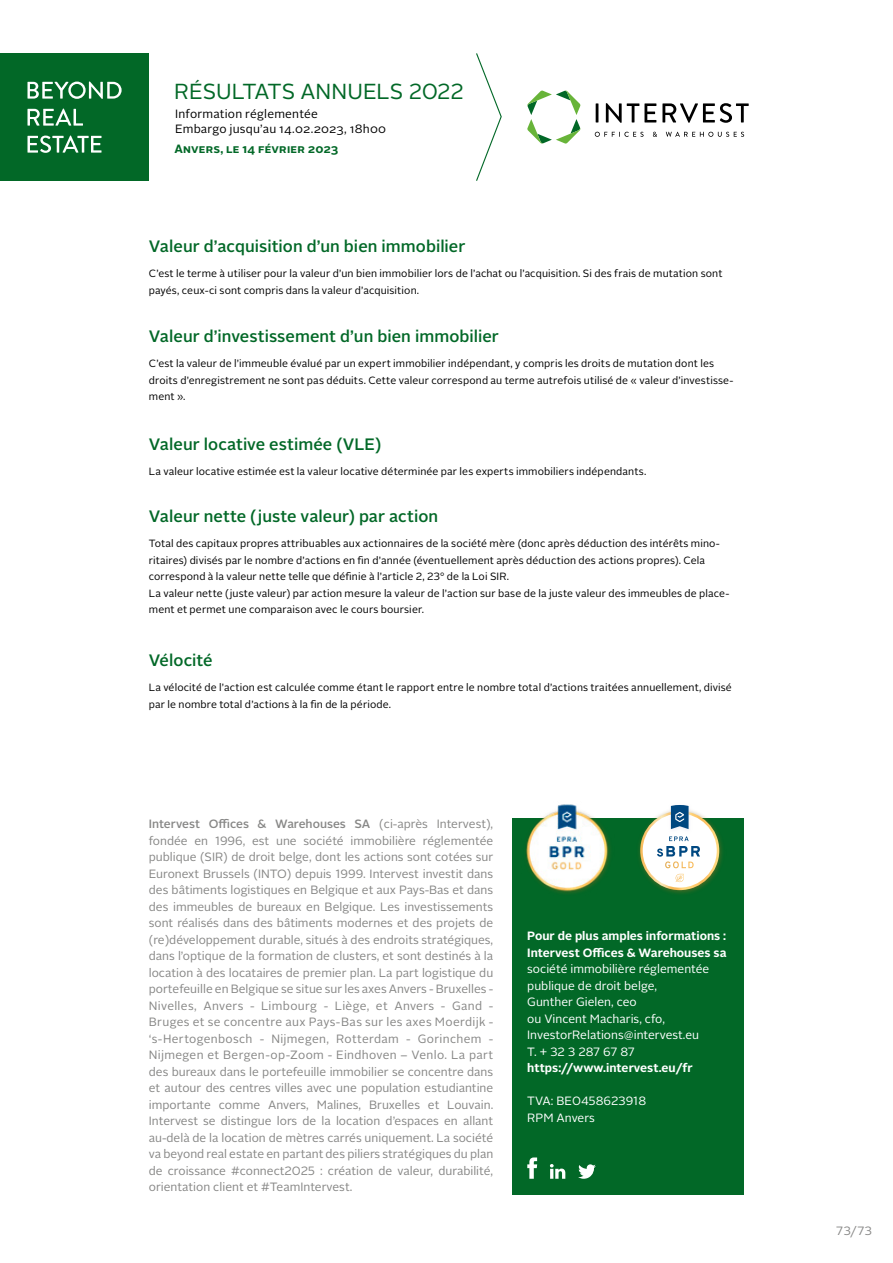
<style>
.page{position:relative;width:893px;height:1263px;background:#fff}
.page>*{position:absolute;margin:0;border:0;box-sizing:border-box;transform-origin:0 0}
.t1{font:21.75px "Alright Sans";letter-spacing:-.005em;color:#026827}
.t2{font:500 16.5px "Alright Sans";letter-spacing:.005em;color:#026827}
.t3{font:12px/16.5px "Alright Sans";color:#878786;text-align:justify}
.t4{font:12px/16.5px "Alright Sans";color:#fff}
.t5{font:700 12px/16.5px "Alright Sans";color:#fff}
.t6{font:12px/15px "Alright Sans";letter-spacing:.015em;color:#000}
.t7{font:700 12px "Alright Sans";letter-spacing:.015em;color:#026827}
.t8{font:10.5px/16.5px "Alright Sans";letter-spacing:.01em;color:#000}
.s1{font-weight:500}
</style>
<div class="page">
<svg style="left:527px;top:90px;width:53px;height:54px"></svg>
<svg style="left:595px;top:132px;width:49px;height:5px"></svg>
<svg style="left:653px;top:132px;width:4px;height:5px"></svg>
<svg style="left:666px;top:132px;width:78px;height:5px"></svg>
<svg style="left:596px;top:103px;width:2px;height:19px"></svg>
<svg style="left:606px;top:103px;width:50px;height:20px"></svg>
<svg style="left:662px;top:103px;width:87px;height:20px"></svg>
<div style="left:0;top:53px;width:149px;height:128px;background:#026827"></div>
<svg style="left:28px;top:136px;width:74px;height:17px"></svg>
<svg style="left:28px;top:109px;width:55px;height:17px"></svg>
<svg style="left:28px;top:82px;width:94px;height:17px"></svg>
<svg style="left:476px;top:53px;width:26px;height:128px"></svg>
<div style="left:512px;top:819px;width:232px;height:376px;background:#026827"></div>
<svg style="left:578px;top:1164px;width:18px;height:15px"></svg>
<svg style="left:550px;top:1164px;width:15px;height:15px"></svg>
<svg style="left:527px;top:1157px;width:10px;height:22px"></svg>
<img style="left:522px;top:804px;width:92px;height:90px">
<img style="left:634px;top:811px;width:93px;height:83px">
<svg style="left:640px;top:811px;width:79px;height:79px"></svg>
<div style="left:643px;top:813px;width:74px;height:75px;background:#fff;border-radius:50%"></div>
<img style="left:666px;top:806px;width:28px;height:24px">
<svg style="left:671px;top:805px;width:18px;height:24px"></svg>
<svg style="left:676px;top:874px;width:8px;height:8px"></svg>
<svg style="left:657px;top:836px;width:43px;height:32px"></svg>
<h1 class="t1" style="left:174px;top:76px;width:291px">RÉSULTATS ANNUELS 2022</h1>
<p class="t6" style="left:175px;top:107px;width:213px">Information réglementée<br>Embargo jusqu’au 14.02.2023, 18h00</p>
<p class="t7" style="left:174px;top:141px;width:165px">Anvers, le 14 février 2023</p>
<h2 class="t2" style="left:149px;top:235px;width:318px">Valeur d’acquisition d’un bien immobilier</h2>
<p class="t8" style="left:149px;top:265px;width:575px">C’est le terme à utiliser pour la valeur d’un bien immobilier lors de l’achat ou l’acquisition. Si des frais de mutation sont payés, ceux-ci sont compris dans la valeur d’acquisition.</p>
<h2 class="t2" style="left:149px;top:325px;width:352px">Valeur d’investissement d’un bien immobilier</h2>
<p class="t8" style="left:149px;top:355px;width:586px">C’est la valeur de l’immeuble évalué par un expert immobilier indépendant, y compris les droits de mutation dont les droits d’enregistrement ne sont pas déduits. Cette valeur correspond au terme autrefois utilisé de « valeur d’investisse&shy;ment ».</p>
<h2 class="t2" style="left:149px;top:433px;width:234px">Valeur locative estimée (VLE)</h2>
<p class="t8" style="left:149px;top:463px;width:499px">La valeur locative estimée est la valeur locative déterminée par les experts immobiliers indépendants.</p>
<h2 class="t2" style="left:149px;top:505px;width:291px">Valeur nette (juste valeur) par action</h2>
<p class="t8" style="left:149px;top:535px;width:582px">Total des capitaux propres attribuables aux actionnaires de la société mère (donc après déduction des intérêts mino&shy;ritaires) divisés par le nombre d’actions en fin d’année (éventuellement après déduction des actions propres). Cela correspond à la valeur nette telle que définie à l’article 2, 23° de la Loi SIR.<br>La valeur nette (juste valeur) par action mesure la valeur de l’action sur base de la juste valeur des immeubles de place&shy;ment et permet une comparaison avec le cours boursier.</p>
<h2 class="t2" style="left:149px;top:649px;width:65px">Vélocité</h2>
<p class="t8" style="left:149px;top:679px;width:585px">La vélocité de l’action est calculée comme étant le rapport entre le nombre total d’actions traitées annuellement, divisé par le nombre total d’actions à la fin de la période.</p>
<p class="t3" style="left:149px;top:816px;width:346px"><span class="s1">Intervest Offices &amp; Warehouses SA</span> (ci-après Intervest), fondée en 1996, est une société immobilière réglementée publique (SIR) de droit belge, dont les actions sont cotées sur Euronext Brussels (INTO) depuis 1999. Intervest investit dans des bâtiments logistiques en Belgique et aux Pays-Bas et dans des immeubles de bureaux en Belgique. Les investissements sont réalisés dans des bâtiments modernes et des projets de (re)développement durable, situés à des endroits stratégiques, dans l’optique de la formation de clusters, et sont destinés à la location à des locataires de premier plan. La part logistique du portefeuille en Belgique se situe sur les axes Anvers - Bruxelles - Nivelles, Anvers - Limbourg - Liège, et Anvers - Gand - Bruges et se concentre aux Pays-Bas sur les axes Moerdijk - ‘s-Hertogenbosch - Nijmegen, Rotterdam - Gorinchem - Nijmegen et Bergen-op-Zoom - Eindhoven – Venlo. La part des bureaux dans le portefeuille immobilier se concentre dans et autour des centres villes avec une population estudiantine importante comme Anvers, Malines, Bruxelles et Louvain.<br>Intervest se distingue lors de la location d’espaces en allant au-delà de la location de mètres carrés uniquement. La société va beyond real estate en partant des piliers stratégiques du plan de croissance #connect2025 : création de valeur, durabilité, orientation client et #TeamIntervest.</p>
<p class="t5" style="left:527px;top:928px;width:201px">Pour de plus amples informations :<br>Intervest Offices &amp; Warehouses sa</p>
<p class="t4" style="left:527px;top:961px;width:184px">société immobilière réglementée publique de droit belge,<br>Gunther Gielen, ceo<br>ou Vincent Macharis, cfo,<br>InvestorRelations@intervest.eu<br>T. + 32 3 287 67 87</p>
<p class="t5" style="left:527px;top:1060px;width:167px">https://www.intervest.eu/fr</p>
<p class="t4" style="left:527px;top:1093px;width:120px">TVA: BE0458623918<br>RPM Anvers</p>
<p class="t3" style="left:836px;top:1223px;width:38px">73/73</p>
</div>
